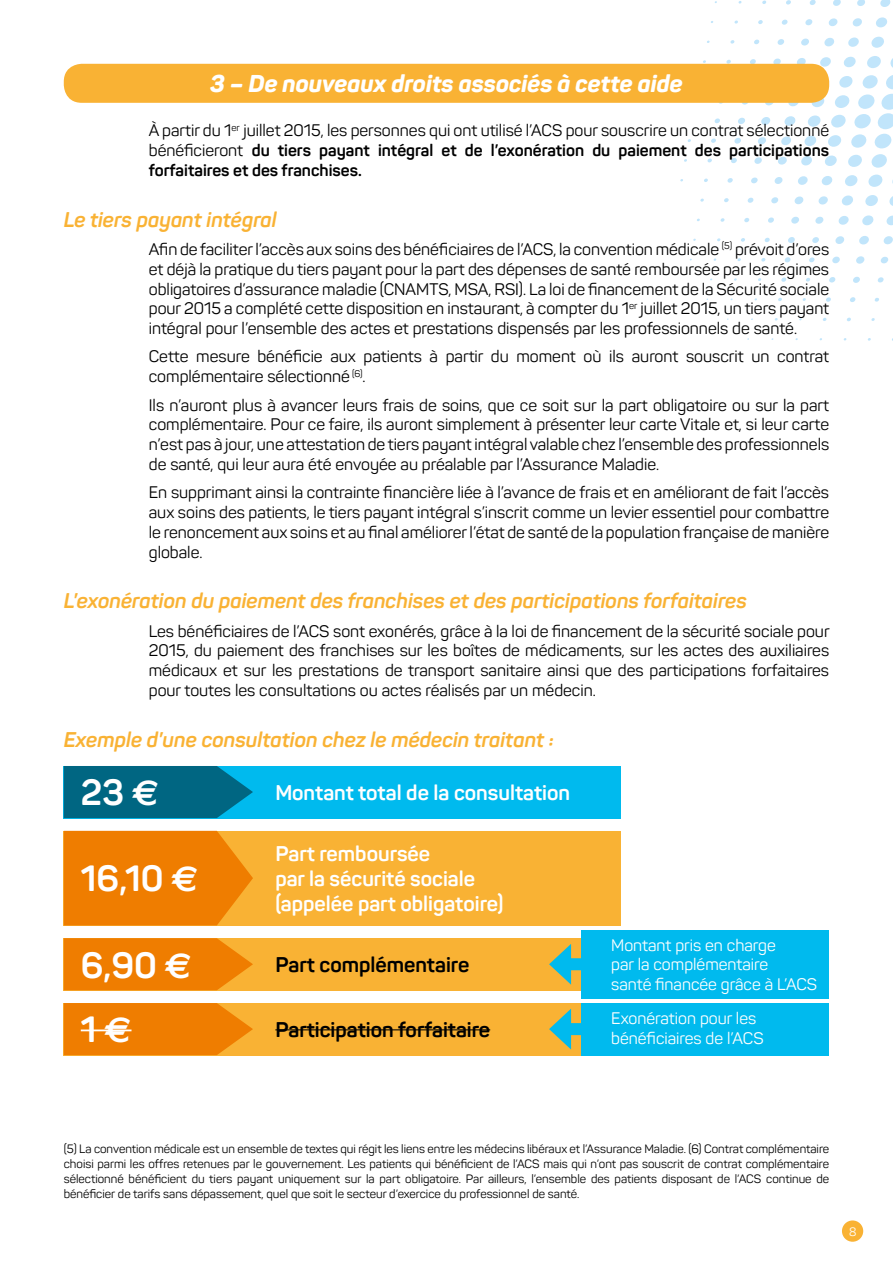
<style>
.page{position:relative;width:893px;height:1263px;background:#fff}
.page>*{position:absolute;margin:0;border:0;box-sizing:border-box;transform-origin:0 0}
.t1{font:700 36px "Panton";color:#fff}
.t2{font:italic 800 24px "Panton";color:#fff}
.t3{font:italic 700 21px "Panton";color:#f9b234}
.t4{font:700 21px/25.2px "Panton";color:#fff}
.t5{font:700 21px "Panton";color:#000}
.t6{font:16.5px/19.8px "Panton";color:#000;text-align:justify}
.t7{font:16.5px/19.8px "Panton";color:#fff}
.t8{font:12px/15px "Panton";color:#000;text-align:justify}
.t9{font:12px "Panton";color:#fff}
.s1{font-weight:700}
.s2{font-family:"Euro Sans"}
</style>
<div class="page">
<svg style="left:890px;top:58px;width:3px;height:10px"></svg>
<svg style="left:867px;top:56px;width:14px;height:12px"></svg>
<svg style="left:871px;top:37px;width:13px;height:11px"></svg>
<svg style="left:876px;top:17px;width:11px;height:10px"></svg>
<svg style="left:880px;top:0;width:11px;height:7px"></svg>
<svg style="left:844px;top:57px;width:12px;height:10px"></svg>
<svg style="left:848px;top:37px;width:11px;height:10px"></svg>
<svg style="left:852px;top:18px;width:10px;height:8px"></svg>
<svg style="left:857px;top:0;width:8px;height:6px"></svg>
<svg style="left:820px;top:57px;width:11px;height:10px"></svg>
<svg style="left:824px;top:38px;width:10px;height:8px"></svg>
<svg style="left:828px;top:18px;width:10px;height:8px"></svg>
<svg style="left:833px;top:0;width:8px;height:6px"></svg>
<svg style="left:797px;top:58px;width:9px;height:6px"></svg>
<svg style="left:801px;top:38px;width:8px;height:8px"></svg>
<svg style="left:805px;top:19px;width:7px;height:6px"></svg>
<svg style="left:810px;top:0;width:6px;height:5px"></svg>
<svg style="left:773px;top:59px;width:8px;height:5px"></svg>
<svg style="left:777px;top:39px;width:7px;height:6px"></svg>
<svg style="left:781px;top:20px;width:7px;height:5px"></svg>
<svg style="left:786px;top:0;width:5px;height:5px"></svg>
<svg style="left:750px;top:59px;width:6px;height:5px"></svg>
<svg style="left:754px;top:40px;width:5px;height:4px"></svg>
<svg style="left:758px;top:20px;width:5px;height:4px"></svg>
<svg style="left:762px;top:1px;width:4px;height:3px"></svg>
<svg style="left:726px;top:60px;width:5px;height:4px"></svg>
<svg style="left:730px;top:40px;width:5px;height:4px"></svg>
<svg style="left:889px;top:196px;width:4px;height:10px"></svg>
<svg style="left:886px;top:215px;width:7px;height:11px"></svg>
<svg style="left:884px;top:236px;width:9px;height:9px"></svg>
<svg style="left:881px;top:256px;width:7px;height:8px"></svg>
<svg style="left:877px;top:277px;width:7px;height:6px"></svg>
<svg style="left:874px;top:298px;width:5px;height:4px"></svg>
<svg style="left:871px;top:154px;width:16px;height:14px"></svg>
<svg style="left:868px;top:175px;width:15px;height:12px"></svg>
<svg style="left:865px;top:195px;width:13px;height:11px"></svg>
<svg style="left:862px;top:215px;width:12px;height:10px"></svg>
<svg style="left:859px;top:236px;width:10px;height:8px"></svg>
<svg style="left:856px;top:256px;width:9px;height:8px"></svg>
<svg style="left:853px;top:277px;width:7px;height:6px"></svg>
<svg style="left:850px;top:297px;width:6px;height:5px"></svg>
<svg style="left:847px;top:318px;width:4px;height:3px"></svg>
<svg style="left:848px;top:155px;width:14px;height:12px"></svg>
<svg style="left:845px;top:175px;width:13px;height:11px"></svg>
<svg style="left:842px;top:195px;width:11px;height:10px"></svg>
<svg style="left:838px;top:216px;width:11px;height:9px"></svg>
<svg style="left:835px;top:236px;width:9px;height:8px"></svg>
<svg style="left:832px;top:257px;width:8px;height:6px"></svg>
<svg style="left:829px;top:277px;width:7px;height:5px"></svg>
<svg style="left:826px;top:297px;width:5px;height:5px"></svg>
<svg style="left:825px;top:155px;width:12px;height:11px"></svg>
<svg style="left:821px;top:176px;width:11px;height:9px"></svg>
<svg style="left:818px;top:196px;width:10px;height:9px"></svg>
<svg style="left:815px;top:217px;width:8px;height:7px"></svg>
<svg style="left:812px;top:237px;width:7px;height:6px"></svg>
<svg style="left:809px;top:257px;width:6px;height:6px"></svg>
<svg style="left:806px;top:278px;width:4px;height:4px"></svg>
<svg style="left:801px;top:156px;width:11px;height:9px"></svg>
<svg style="left:798px;top:176px;width:10px;height:9px"></svg>
<svg style="left:794px;top:196px;width:10px;height:8px"></svg>
<svg style="left:791px;top:217px;width:8px;height:7px"></svg>
<svg style="left:788px;top:237px;width:7px;height:6px"></svg>
<svg style="left:784px;top:257px;width:7px;height:5px"></svg>
<svg style="left:781px;top:277px;width:5px;height:5px"></svg>
<svg style="left:778px;top:298px;width:4px;height:3px"></svg>
<svg style="left:778px;top:157px;width:9px;height:8px"></svg>
<svg style="left:774px;top:177px;width:9px;height:7px"></svg>
<svg style="left:771px;top:197px;width:8px;height:6px"></svg>
<svg style="left:768px;top:217px;width:6px;height:6px"></svg>
<svg style="left:764px;top:238px;width:6px;height:4px"></svg>
<svg style="left:761px;top:258px;width:5px;height:4px"></svg>
<svg style="left:754px;top:157px;width:8px;height:7px"></svg>
<svg style="left:751px;top:177px;width:7px;height:6px"></svg>
<svg style="left:748px;top:198px;width:6px;height:5px"></svg>
<svg style="left:744px;top:218px;width:5px;height:4px"></svg>
<svg style="left:741px;top:238px;width:4px;height:4px"></svg>
<svg style="left:734px;top:75px;width:159px;height:73px"></svg>
<svg style="left:731px;top:158px;width:6px;height:5px"></svg>
<svg style="left:727px;top:178px;width:6px;height:5px"></svg>
<svg style="left:724px;top:198px;width:5px;height:4px"></svg>
<svg style="left:720px;top:218px;width:5px;height:4px"></svg>
<svg style="left:714px;top:118px;width:6px;height:5px"></svg>
<svg style="left:711px;top:138px;width:5px;height:5px"></svg>
<svg style="left:707px;top:159px;width:5px;height:3px"></svg>
<svg style="left:704px;top:179px;width:4px;height:3px"></svg>
<div style="left:842px;top:1220px;width:21px;height:22px;background:#f9b234;border-radius:50%"></div>
<div style="left:64px;top:64px;width:765px;height:39px;background:#f9b234;border-radius:18px"></div>
<div style="left:64px;top:766px;width:557px;height:52px;background:#00baee"></div>
<svg style="left:64px;top:766px;width:189px;height:52px;background:#006e8c"></svg>
<div style="left:64px;top:831px;width:557px;height:94px;background:#f9b234"></div>
<svg style="left:64px;top:831px;width:189px;height:94px;background:#ef8204"></svg>
<div style="left:64px;top:938px;width:557px;height:52px;background:#f9b234"></div>
<svg style="left:64px;top:938px;width:189px;height:52px;background:#ef8205"></svg>
<div style="left:581px;top:930px;width:248px;height:69px;background:#00baee"></div>
<div style="left:562px;top:958px;width:30px;height:12px;background:#00baee"></div>
<svg style="left:549px;top:944px;width:22px;height:41px"></svg>
<div style="left:64px;top:1003px;width:557px;height:52px;background:#f9b234"></div>
<svg style="left:64px;top:1003px;width:189px;height:52px;background:#ef8205"></svg>
<hr style="left:81px;top:1029px;width:51px;height:2px;background:#fff">
<hr style="left:275px;top:1029px;width:215px;height:1px;background:#000">
<div style="left:581px;top:1003px;width:248px;height:52px;background:#00baee"></div>
<div style="left:562px;top:1023px;width:30px;height:12px;background:#00baee"></div>
<svg style="left:549px;top:1009px;width:22px;height:40px"></svg>
<h2 class="t2" style="left:210px;top:69px;width:474px">3 – De nouveaux droits associés à cette aide</h2>
<p class="t6" style="left:149px;top:121px;width:682px">À partir du 1<sup>er</sup> juillet 2015, les personnes qui ont utilisé l’ACS pour souscrire un contrat sélectionné bénéficieront <span class="s1">du tiers payant intégral et de l’exonération du paiement des participations forfaitaires et des franchises.</span></p>
<p class="t3" style="left:64px;top:206px;width:215px">Le tiers payant intégral</p>
<p class="t6" style="left:149px;top:239px;width:682px">Afin de faciliter l’accès aux soins des bénéficiaires de l’ACS, la convention médicale <sup>(5)</sup> prévoit d’ores et déjà la pratique du tiers payant pour la part des dépenses de santé remboursée par les régimes obligatoires d’assurance maladie (CNAMTS, MSA, RSI). La loi de financement de la Sécurité sociale pour 2015 a complété cette disposition en instaurant, à compter du 1<sup>er</sup> juillet 2015, un tiers payant intégral pour l’ensemble des actes et prestations dispensés par les professionnels de santé.</p>
<p class="t6" style="left:149px;top:347px;width:682px">Cette mesure bénéficie aux patients à partir du moment où ils auront souscrit un contrat complémentaire sélectionné <sup>(6)</sup>.</p>
<p class="t6" style="left:149px;top:395px;width:682px">Ils n’auront plus à avancer leurs frais de soins, que ce soit sur la part obligatoire ou sur la part complémentaire. Pour ce faire, ils auront simplement à présenter leur carte Vitale et, si leur carte n’est pas à jour, une attestation de tiers payant intégral valable chez l’ensemble des professionnels de santé, qui leur aura été envoyée au préalable par l’Assurance Maladie.</p>
<p class="t6" style="left:149px;top:482px;width:682px">En supprimant ainsi la contrainte financière liée à l’avance de frais et en améliorant de fait l’accès aux soins des patients, le tiers payant intégral s’inscrit comme un levier essentiel pour combattre le renoncement aux soins et au final améliorer l’état de santé de la population française de manière globale.</p>
<p class="t3" style="left:64px;top:588px;width:685px">L’exonération du paiement des franchises et des participations forfaitaires</p>
<p class="t6" style="left:149px;top:621px;width:682px">Les bénéficiaires de l’ACS sont exonérés, grâce à la loi de financement de la sécurité sociale pour 2015, du paiement des franchises sur les boîtes de médicaments, sur les actes des auxiliaires médicaux et sur les prestations de transport sanitaire ainsi que des participations forfaitaires pour toutes les consultations ou actes réalisés par un médecin.</p>
<p class="t3" style="left:64px;top:726px;width:492px">Exemple d’une consultation chez le médecin traitant :</p>
<h1 class="t1" style="left:81px;top:770px;width:80px">23 <span class="s2">E</span></h1>
<p class="t4" style="left:275px;top:780px;width:296px">Montant total de la consultation</p>
<h1 class="t1" style="left:81px;top:856px;width:119px">16,10 <span class="s2">E</span></h1>
<p class="t4" style="left:275px;top:840px;width:230px">Part remboursée<br>par la sécurité sociale (appelée part obligatoire)</p>
<h1 class="t1" style="left:81px;top:942px;width:113px">6,90 <span class="s2">E</span></h1>
<p class="t5" style="left:275px;top:951px;width:195px">Part complémentaire</p>
<p class="t7" style="left:611px;top:935px;width:208px">Montant pris en charge<br>par la complémentaire<br>santé financée grâce à L’ACS</p>
<h1 class="t1" style="left:81px;top:1007px;width:52px">1 <span class="s2">E</span></h1>
<p class="t5" style="left:275px;top:1016px;width:216px">Participation forfaitaire</p>
<p class="t7" style="left:611px;top:1008px;width:154px">Exonération pour les bénéficiaires de l’ACS</p>
<p class="t8" style="left:64px;top:1141px;width:767px">(5) La convention médicale est un ensemble de textes qui régit les liens entre les médecins libéraux et l’Assurance Maladie. (6) Contrat complémentaire choisi parmi les offres retenues par le gouvernement. Les patients qui bénéficient de l’ACS mais qui n’ont pas souscrit de contrat complémentaire sélectionné bénéficient du tiers payant uniquement sur la part obligatoire. Par ailleurs, l’ensemble des patients disposant de l’ACS continue de bénéficier de tarifs sans dépassement, quel que soit le secteur d’exercice du professionnel de santé.</p>
<p class="t9" style="left:849px;top:1224px;width:9px">8</p>
</div>
